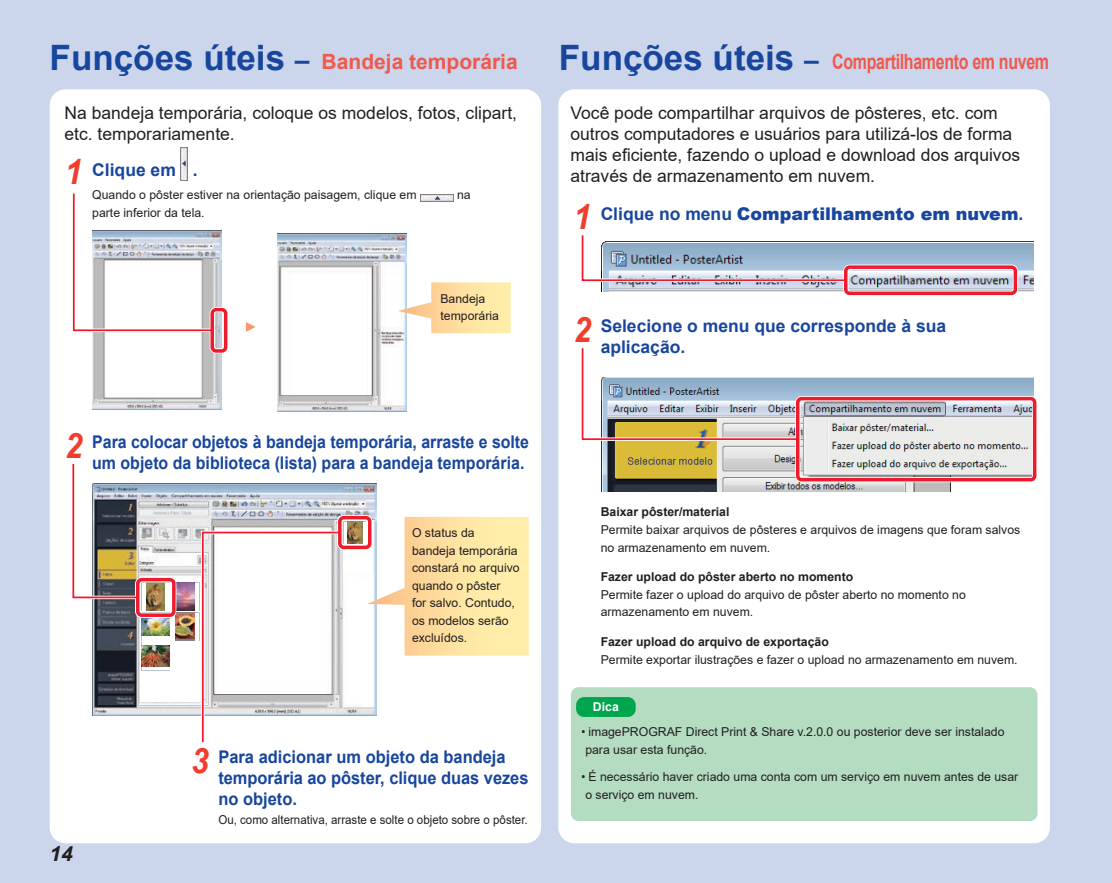
<style>
.page{position:relative;width:1112px;height:883px;background:#fff}
.page>*{position:absolute;margin:0;border:0;box-sizing:border-box;transform-origin:0 0}
.t1{font:italic 700 35px "Arial";color:#ef3e2e;scale:.9 1}
.t2{font:700 21px "Arial";letter-spacing:-.02em;color:#f0594d}
.t3{font:italic 700 21px "Arial";color:#231f20}
.t4{font:17.5px/21px "Arial";color:#231f20}
.t5{font:700 17.5px/21px "Arial";color:#18469d;scale:.91 1}
.t6{font:700 17.5px/21px "Arial";color:#18469d;scale:.94 1}
.t7{font:700 17.5px/21px "Arial";color:#18469d}
.t8{font:900 17.5px "Arial";color:#18469d}
.t9{font:12.25px/17.5px "Arial";color:#231f20}
.t10{font:12.25px/17.5px "Arial";color:#231f20;scale:.9 1}
.t11{font:700 12.25px "Arial";color:#231f20}
.t12{font:12.25px "Arial";color:#231f20;scale:.94 1}
.t13{font:700 12.25px "Arial";color:#fff}
.s1{font-size:35px;color:#18469d}
.s2{color:#18469d}
.s3{font-weight:700}
</style>
<div class="page">
<div style="left:0;top:0;width:1111px;height:883px;background:#cbd5ec"></div>
<div style="left:50px;top:89px;width:491px;height:754px;background:#fff;border-radius:16px"></div>
<div style="left:558px;top:89px;width:491px;height:754px;background:#fff;border-radius:16px"></div>
<div style="left:570px;top:687px;width:467px;height:134px;background:#b3dcc0;border-radius:8px"></div>
<img style="left:601px;top:377px;width:432px;height:114px">
<img style="left:92px;top:484px;width:284px;height:232px">
<div style="left:343px;top:521px;width:27px;height:51px;background:#fff"></div>
<div style="left:140px;top:582px;width:60px;height:120px;background:#fff"></div>
<div style="left:171px;top:583px;width:28px;height:28px;background:linear-gradient(to bottom,#fff,#fff)"></div>
<svg style="left:169px;top:618px;width:1px;height:18px"></svg>
<svg style="left:176px;top:612px;width:23px;height:1px"></svg>
<svg style="left:175px;top:613px;width:20px;height:28px"></svg>
<svg style="left:141px;top:645px;width:29px;height:26px"></svg>
<div style="left:141px;top:642px;width:28px;height:28px;background:linear-gradient(to right,#fff,#fff)"></div>
<svg style="left:343px;top:521px;width:23px;height:23px"></svg>
<svg style="left:344px;top:522px;width:22px;height:22px"></svg>
<img style="left:141px;top:646px;width:28px;height:21px">
<img style="left:176px;top:613px;width:18px;height:28px">
<img style="left:176px;top:583px;width:18px;height:28px">
<img style="left:141px;top:618px;width:28px;height:18px">
<img style="left:146px;top:583px;width:19px;height:28px">
<img style="left:347px;top:522px;width:15px;height:22px">
<img style="left:93px;top:230px;width:128px;height:179px">
<img style="left:278px;top:233px;width:128px;height:178px">
<img style="left:181px;top:147px;width:7px;height:34px">
<img style="left:420px;top:194px;width:33px;height:7px">
<svg style="left:367px;top:517px;width:161px;height:139px"></svg>
<svg style="left:397px;top:282px;width:113px;height:51px"></svg>
<img style="left:601px;top:243px;width:432px;height:48px">
<svg style="left:246px;top:322px;width:9px;height:10px"></svg>
<div style="left:576px;top:697px;width:59px;height:20px;background:#00a54f;border-radius:8px"></div>
<div style="left:210px;top:307px;width:18px;height:46px;border:5px solid #fff;border-radius:4px"></div>
<div style="left:337px;top:515px;width:35px;height:35px;border:5px solid #fff;border-radius:4px"></div>
<div style="left:135px;top:577px;width:41px;height:41px;border:5px solid #fff;border-radius:4px"></div>
<div style="left:843px;top:265px;width:174px;height:31px;border:5px solid #fff;border-radius:4px"></div>
<div style="left:795px;top:396px;width:242px;height:86px;border:5px solid #fff;border-radius:4px"></div>
<div style="left:210px;top:308px;width:17px;height:45px;border:4px solid #ee1b2d;border-radius:4px"></div>
<svg style="left:72px;top:193px;width:143px;height:141px"></svg>
<div style="left:338px;top:516px;width:33px;height:33px;border:4px solid #ee1b2d;border-radius:4px"></div>
<div style="left:136px;top:578px;width:39px;height:39px;border:4px solid #ee1b2d;border-radius:4px"></div>
<div style="left:843px;top:265px;width:173px;height:30px;border:4px solid #ee1b2d;border-radius:4px"></div>
<div style="left:795px;top:397px;width:241px;height:84px;border:4px solid #ee1b2d;border-radius:4px"></div>
<svg style="left:72px;top:463px;width:69px;height:138px"></svg>
<svg style="left:199px;top:529px;width:143px;height:214px"></svg>
<svg style="left:581px;top:235px;width:267px;height:49px"></svg>
<svg style="left:581px;top:348px;width:220px;height:95px"></svg>
<h2 class="t2" style="left:50px;top:47px;width:1000px"><span class="s1">Funções úteis</span> <span class="s2">—</span> Bandeja temporária <span class="s1">Funções úteis</span> <span class="s2">—</span> Compartilhamento em nuvem</h2>
<h3 class="t4" style="left:64px;top:102px;width:454px">Na bandeja temporária, coloque os modelos, fotos, clipart, etc. temporariamente.</h3>
<h3 class="t4" style="left:570px;top:102px;width:451px">Você pode compartilhar arquivos de pôsteres, etc. com outros computadores e usuários para utilizá-los de forma mais eficiente, fazendo o upload e download dos arquivos através de armazenamento em nuvem.</h3>
<h1 class="t1" style="left:65px;top:149px;width:21px">1</h1>
<h3 class="t7" style="left:92px;top:160px;width:107px">Clique em .</h3>
<p class="t9" style="left:92px;top:186px;width:326px">Quando o pôster estiver na orientação paisagem, clique em</p>
<p class="t9" style="left:457px;top:186px;width:15px">na</p>
<p class="t9" style="left:92px;top:204px;width:114px">parte inferior da tela.</p>
<h1 class="t1" style="left:573px;top:194px;width:21px">1</h1>
<h3 class="t8" style="left:600px;top:201px;width:424px"><span class="s3">Clique no menu</span> Compartilhamento em nuvem<span class="s3">.</span></h3>
<p class="t9" style="left:440px;top:290px;width:60px">Bandeja temporária</p>
<h1 class="t1" style="left:65px;top:422px;width:21px">2</h1>
<h3 class="t5" style="left:92px;top:432px;width:481px">Para colocar objetos à bandeja temporária, arraste e solte um objeto da biblioteca (lista) para a bandeja temporária.</h3>
<p class="t9" style="left:412px;top:524px;width:109px">O status da bandeja temporária constará no arquivo quando o pôster<br>for salvo. Contudo, os modelos serão excluídos.</p>
<h2 class="t3" style="left:50px;top:840px;width:25px">14</h2>
<h1 class="t1" style="left:191px;top:737px;width:21px">3</h1>
<h3 class="t6" style="left:218px;top:747px;width:331px">Para adicionar um objeto da bandeja temporária ao pôster, clique duas vezes no objeto.</h3>
<p class="t12" style="left:218px;top:812px;width:330px">Ou, como alternativa, arraste e solte o objeto sobre o pôster.</p>
<h1 class="t1" style="left:573px;top:307px;width:21px">2</h1>
<h3 class="t7" style="left:600px;top:316px;width:347px">Selecione o menu que corresponde à sua aplicação.</h3>
<p class="t11" style="left:600px;top:504px;width:130px">Baixar pôster/material</p>
<p class="t9" style="left:600px;top:521px;width:421px">Permite baixar arquivos de pôsteres e arquivos de imagens que foram salvos no armazenamento em nuvem.</p>
<p class="t11" style="left:600px;top:568px;width:254px">Fazer upload do pôster aberto no momento</p>
<p class="t9" style="left:600px;top:586px;width:366px">Permite fazer o upload do arquivo de pôster aberto no momento no armazenamento em nuvem.</p>
<p class="t11" style="left:600px;top:633px;width:230px">Fazer upload do arquivo de exportação</p>
<p class="t9" style="left:600px;top:650px;width:418px">Permite exportar ilustrações e fazer o upload no armazenamento em nuvem.</p>
<p class="t13" style="left:593px;top:698px;width:27px">Dica</p>
<p class="t10" style="left:585px;top:723px;width:467px;text-indent:-4px">• imagePROGRAF Direct Print &amp; Share v.2.0.0 ou posterior deve ser instalado para usar esta função.</p>
<p class="t10" style="left:585px;top:768px;width:482px;text-indent:-4px">• É necessário haver criado uma conta com um serviço em nuvem antes de usar o serviço em nuvem.</p>
</div>
